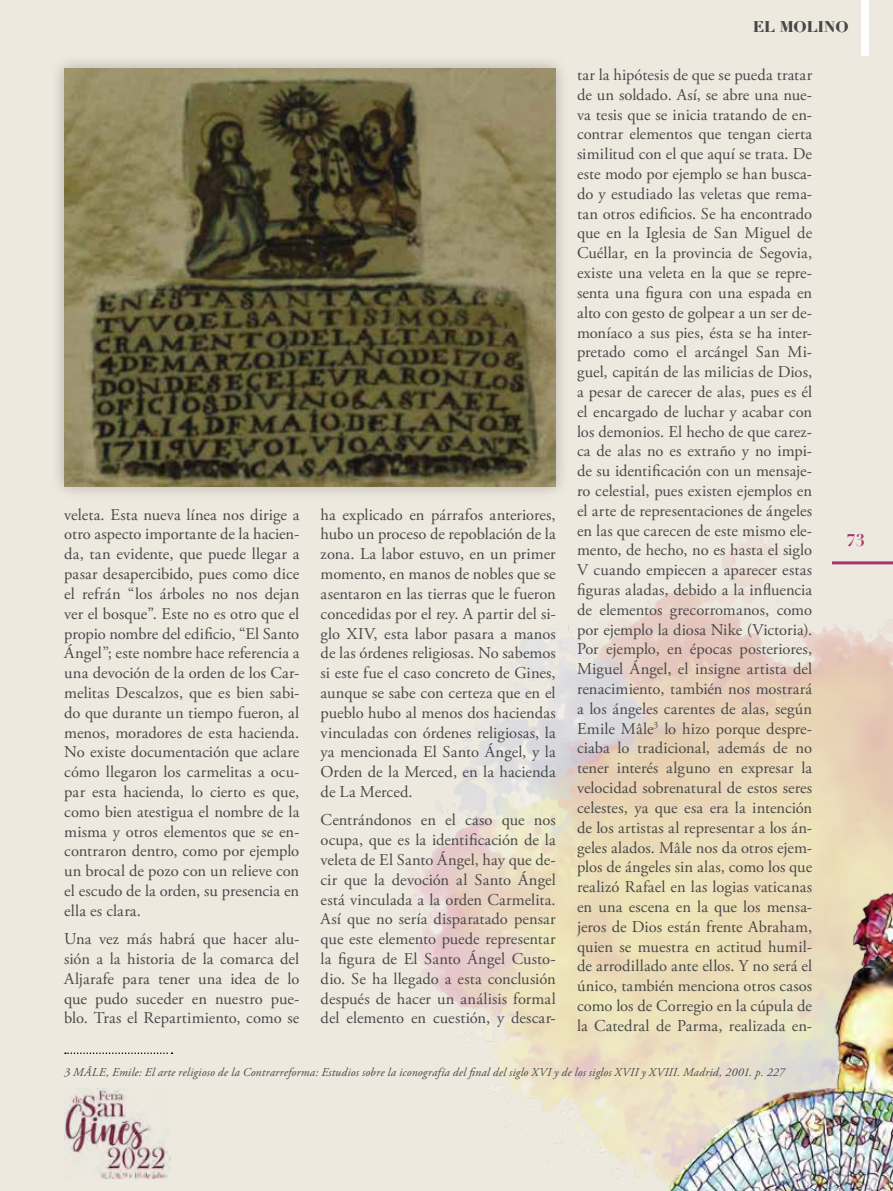
<style>
.page{position:relative;width:893px;height:1191px;background:#ede9df}
.page>*{position:absolute;margin:0;border:0;box-sizing:border-box;transform-origin:0 0}
.t1{font:16.5px/19.8px "Adobe Garamond Pro";letter-spacing:.005em;color:#484848;text-align:justify}
.t2{font:700 16.5px "Didot";color:#a5346a}
.t3{font:700 15px "Didot";letter-spacing:.02em;color:#484848}
.t4{font:italic 12px "Adobe Garamond Pro";letter-spacing:.015em;color:#484848}
</style>
<div class="page">
<img style="left:405px;top:530px;width:488px;height:661px">
<img style="left:668px;top:867px;width:225px;height:324px">
<img style="left:64px;top:1089px;width:106px;height:89px">
<hr style="left:832px;top:561px;width:61px;height:3px;background:#a5346a">
<div style="left:861px;top:0;width:8px;height:55px;background:#fff"></div>
<svg style="left:65px;top:1052px;width:107px;height:2px"></svg>
<div style="left:50px;top:54px;width:520px;height:446px;background:#000;opacity:.25"></div>
<img style="left:64px;top:68px;width:492px;height:418px">
<p class="t3" style="left:753px;top:17px;width:97px">EL MOLINO</p>
<p class="t1" style="left:577px;top:65px;width:237px">tar la hipótesis de que se pueda tratar de un soldado. Así, se abre una nue&shy;va tesis que se inicia tratando de en&shy;contrar elementos que tengan cierta similitud con el que aquí se trata. De este modo por ejemplo se han busca&shy;do y estudiado las veletas que rema&shy;tan otros edificios. Se ha encontrado que en la Iglesia de San Miguel de Cuéllar, en la provincia de Segovia, existe una veleta en la que se repre&shy;senta una figura con una espada en alto con gesto de golpear a un ser de&shy;moníaco a sus pies, ésta se ha inter&shy;pretado como el arcángel San Mi&shy;guel, capitán de las milicias de Dios, a pesar de carecer de alas, pues es él el encargado de luchar y acabar con los demonios. El hecho de que carez&shy;ca de alas no es extraño y no impi&shy;de su identificación con un mensaje&shy;ro celestial, pues existen ejemplos en el arte de representaciones de ángeles en las que carecen de este mismo ele&shy;mento, de hecho, no es hasta el siglo V cuando empiecen a aparecer estas figuras aladas, debido a la influencia de elementos grecorromanos, como por ejemplo la diosa Nike (Victoria).<br>Por ejemplo, en épocas posteriores, Miguel Ángel, el insigne artista del renacimiento, también nos mostrará a los ángeles carentes de alas, según Emile Mâle<sup>3</sup> lo hizo porque despre&shy;ciaba lo tradicional, además de no tener interés alguno en expresar la velocidad sobrenatural de estos seres celestes, ya que esa era la intención de los artistas al representar a los án&shy;geles alados. Mâle nos da otros ejem&shy;plos de ángeles sin alas, como los que realizó Rafael en las logias vaticanas en una escena en la que los mensa&shy;jeros de Dios están frente Abraham, quien se muestra en actitud humil&shy;de arrodillado ante ellos. Y no será el único, también menciona otros casos como los de Corregio en la cúpula de la Catedral de Parma, realizada en-</p>
<p class="t1" style="left:64px;top:505px;width:237px">veleta. Esta nueva línea nos dirige a otro aspecto importante de la hacien&shy;da, tan evidente, que puede llegar a pasar desapercibido, pues como dice el refrán “los árboles no nos dejan ver el bosque”. Este no es otro que el propio nombre del edificio, “El Santo Ángel”; este nombre hace referencia a una devoción de la orden de los Car&shy;melitas Descalzos, que es bien sabi&shy;do que durante un tiempo fueron, al menos, moradores de esta hacienda.<br>No existe documentación que aclare cómo llegaron los carmelitas a ocu&shy;par esta hacienda, lo cierto es que, como bien atestigua el nombre de la misma y otros elementos que se en&shy;contraron dentro, como por ejemplo un brocal de pozo con un relieve con el escudo de la orden, su presencia en ella es clara.</p>
<p class="t1" style="left:64px;top:929px;width:237px">Una vez más habrá que hacer alu&shy;sión a la historia de la comarca del Aljarafe para tener una idea de lo que pudo suceder en nuestro pue&shy;blo. Tras el Repartimiento, como se</p>
<p class="t4" style="left:64px;top:1065px;width:722px">3 MÂLE, Emile: El arte religioso de la Contrarreforma: Estudios sobre la iconografía del final del siglo XVI y de los siglos XVII y XVIII. Madrid, 2001. p. 227</p>
<p class="t1" style="left:321px;top:505px;width:237px">ha explicado en párrafos anteriores, hubo un proceso de repoblación de la zona. La labor estuvo, en un primer momento, en manos de nobles que se asentaron en las tierras que le fueron concedidas por el rey. A partir del si&shy;glo XIV, esta labor pasara a manos de las órdenes religiosas. No sabemos si este fue el caso concreto de Gines, aunque se sabe con certeza que en el pueblo hubo al menos dos haciendas vinculadas con órdenes religiosas, la ya mencionada El Santo Ángel, y la Orden de la Merced, en la hacienda de La Merced.</p>
<p class="t1" style="left:321px;top:810px;width:237px">Centrándonos en el caso que nos ocupa, que es la identificación de la veleta de El Santo Ángel, hay que de&shy;cir que la devoción al Santo Ángel está vinculada a la orden Carmelita.<br>Así que no sería disparatado pensar que este elemento puede representar la figura de El Santo Ángel Custo&shy;dio. Se ha llegado a esta conclusión después de hacer un análisis formal del elemento en cuestión, y descar-</p>
<p class="t2" style="left:846px;top:530px;width:20px">73</p>
</div>
